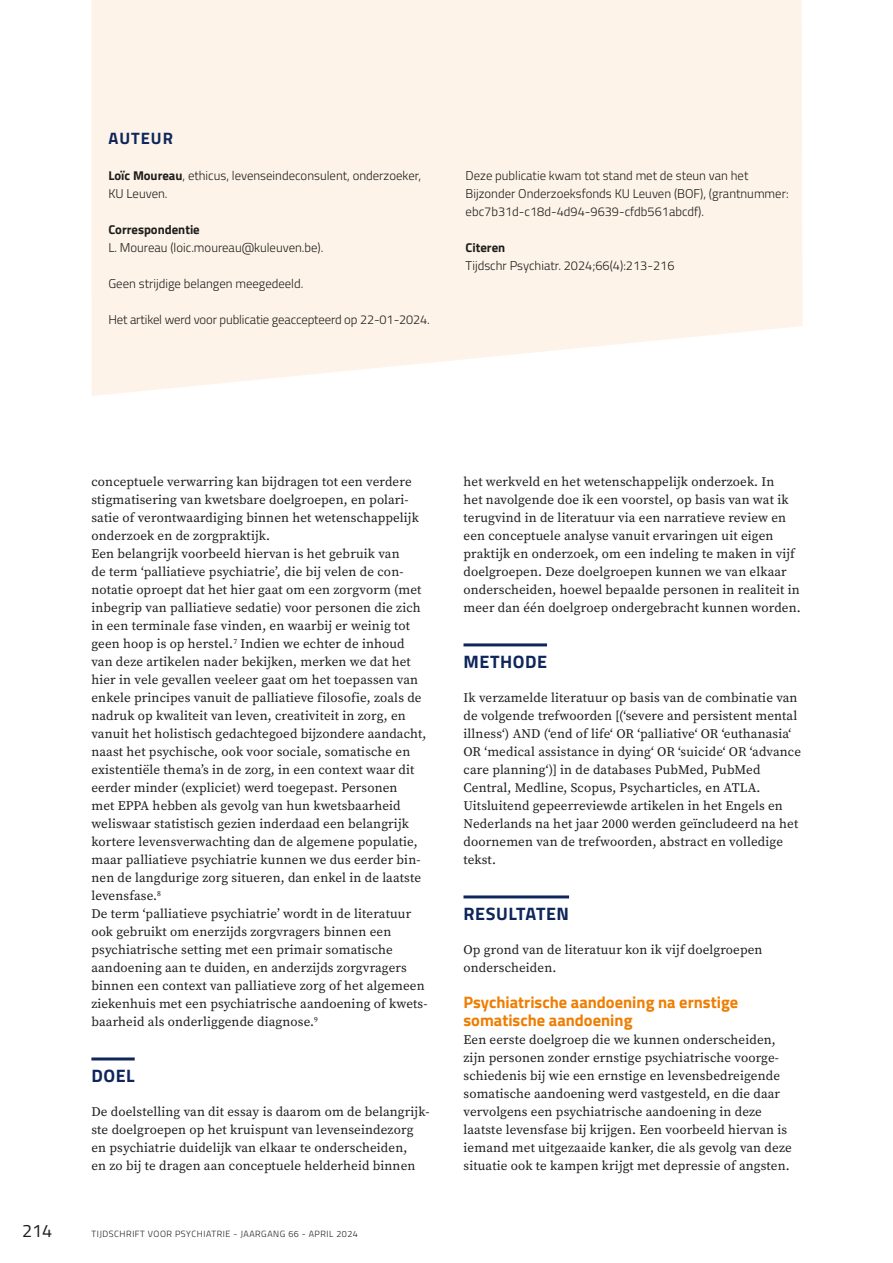
<style>
.page{position:relative;width:893px;height:1263px;background:#fff}
.page>*{position:absolute;margin:0;border:0;box-sizing:border-box;transform-origin:0 0}
.k1{font:700 18px "Titillium Web";letter-spacing:.03em;color:#0f265c}
.t1{font:18px "Titillium Web";color:#1d1d1b}
.k2{font:700 16.5px/18px "Titillium Web";color:#ef7d00}
.k4{font:700 16.5px "Titillium Web";letter-spacing:.06em;color:#0f265c}
.standaard{font:13.2px/18px "Source Serif Variable";letter-spacing:.01em;color:#1d1d1b}
.auteurs{font:300 12.75px/18px "Titillium Web";color:#1d1d1b}
.auteurs-2{font:700 12.75px "Titillium Web";color:#1d1d1b}
.t2{font:300 9px "Titillium Web";letter-spacing:.06em;color:#1d1d1b}
.s1{font-weight:700}
</style>
<div class="page">
<svg style="left:91px;top:0;width:712px;height:396px;background:#fef4ea"></svg>
<hr style="left:91px;top:1057px;width:44px;height:3px;background:#0f265c">
<hr style="left:463px;top:643px;width:84px;height:3px;background:#0f265c">
<hr style="left:463px;top:895px;width:106px;height:3px;background:#0f265c">
<p class="k4" style="left:109px;top:126px;width:66px">AUTEUR</p>
<p class="auteurs" style="left:108px;top:166px;width:314px"><span class="s1">Loïc Moureau</span>, ethicus, levenseindeconsulent, onderzoeker,<br>KU Leuven.</p>
<p class="auteurs-2" style="left:108px;top:220px;width:93px">Correspondentie</p>
<p class="auteurs" style="left:108px;top:238px;width:217px">L. Moureau (loic.moureau@kuleuven.be).</p>
<p class="auteurs" style="left:108px;top:274px;width:196px">Geen strijdige belangen meegedeeld.</p>
<p class="auteurs" style="left:108px;top:310px;width:323px">Het artikel werd voor publicatie geaccepteerd op 22-01-2024.</p>
<p class="auteurs" style="left:466px;top:166px;width:325px">Deze publicatie kwam tot stand met de steun van het<br>Bijzonder Onderzoeksfonds KU Leuven (BOF), (grantnummer: ebc7b31d-c18d-4d94-9639-cfdb561abcdf).</p>
<p class="auteurs-2" style="left:466px;top:238px;width:41px">Citeren</p>
<p class="auteurs" style="left:466px;top:256px;width:210px">Tijdschr Psychiatr. 2024;66(4):213-216</p>
<p class="standaard" style="left:91px;top:473px;width:329px">conceptuele verwarring kan bijdragen tot een verdere stigmatisering van kwetsbare doelgroepen, en polari&shy;satie of verontwaardiging binnen het wetenschappelijk onderzoek en de zorgpraktijk.</p>
<p class="standaard" style="left:91px;top:545px;width:336px">Een belangrijk voorbeeld hiervan is het gebruik van<br>de term ‘palliatieve psychiatrie’, die bij velen de con&shy;notatie oproept dat het hier gaat om een zorgvorm (met inbegrip van palliatieve sedatie) voor personen die zich in een terminale fase vinden, en waarbij er weinig tot geen hoop is op herstel.<sup>7</sup> Indien we echter de inhoud van deze artikelen nader bekijken, merken we dat het hier in vele gevallen veeleer gaat om het toepassen van enkele principes vanuit de palliatieve filosofie, zoals de nadruk op kwaliteit van leven, creativiteit in zorg, en vanuit het holistisch gedachtegoed bijzondere aandacht, naast het psychische, ook voor sociale, somatische en existentiële thema’s in de zorg, in een context waar dit eerder minder (expliciet) werd toegepast. Personen<br>met EPPA hebben als gevolg van hun kwetsbaarheid weliswaar statistisch gezien inderdaad een belangrijk kortere levensverwachting dan de algemene populatie, maar palliatieve psychiatrie kunnen we dus eerder bin&shy;nen de langdurige zorg situeren, dan enkel in de laatste levensfase.<sup>8</sup></p>
<p class="standaard" style="left:91px;top:905px;width:338px">De term ‘palliatieve psychiatrie’ wordt in de literatuur ook gebruikt om enerzijds zorgvragers binnen een psychiatrische setting met een primair somatische aandoening aan te duiden, en anderzijds zorgvragers binnen een context van palliatieve zorg of het algemeen ziekenhuis met een psychiatrische aandoening of kwets&shy;baarheid als onderliggende diagnose.<sup>9</sup></p>
<p class="k1" style="left:91px;top:1062px;width:45px">DOEL</p>
<p class="standaard" style="left:91px;top:1103px;width:340px">De doelstelling van dit essay is daarom om de belangrijk&shy;ste doelgroepen op het kruispunt van levenseindezorg en psychiatrie duidelijk van elkaar te onderscheiden,<br>en zo bij te dragen aan conceptuele helderheid binnen</p>
<h1 class="t1" style="left:22px;top:1218px;width:32px">214</h1>
<p class="t2" style="left:91px;top:1228px;width:268px">TIJDSCHRIFT VOOR PSYCHIATRIE - JAARGANG 66 - APRIL 2024</p>
<p class="standaard" style="left:463px;top:473px;width:339px">het werkveld en het wetenschappelijk onderzoek. In<br>het navolgende doe ik een voorstel, op basis van wat ik terugvind in de literatuur via een narratieve review en een conceptuele analyse vanuit ervaringen uit eigen praktijk en onderzoek, om een indeling te maken in vijf doelgroepen. Deze doelgroepen kunnen we van elkaar onderscheiden, hoewel bepaalde personen in realiteit in meer dan één doelgroep ondergebracht kunnen worden.</p>
<p class="k1" style="left:463px;top:648px;width:85px">METHODE</p>
<p class="standaard" style="left:463px;top:689px;width:339px">Ik verzamelde literatuur op basis van de combinatie van de volgende trefwoorden [(‘severe and persistent mental illness‘) AND (‘end of life‘ OR ‘palliative‘ OR ‘euthanasia‘ OR ‘medical assistance in dying‘ OR ‘suicide‘ OR ‘advance care planning‘)] in de databases PubMed, PubMed Central, Medline, Scopus, Psycharticles, en ATLA.<br>Uitsluitend gepeerreviewde artikelen in het Engels en Nederlands na het jaar 2000 werden geïncludeerd na het doornemen van de trefwoorden, abstract en volledige tekst.</p>
<p class="k1" style="left:463px;top:900px;width:107px">RESULTATEN</p>
<p class="standaard" style="left:463px;top:941px;width:301px">Op grond van de literatuur kon ik vijf doelgroepen onderscheiden.</p>
<p class="k2" style="left:463px;top:992px;width:276px">Psychiatrische aandoening na ernstige somatische aandoening</p>
<p class="standaard" style="left:463px;top:1031px;width:330px">Een eerste doelgroep die we kunnen onderscheiden, zijn personen zonder ernstige psychiatrische voorge&shy;schiedenis bij wie een ernstige en levensbedreigende somatische aandoening werd vastgesteld, en die daar vervolgens een psychiatrische aandoening in deze laatste levensfase bij krijgen. Een voorbeeld hiervan is iemand met uitgezaaide kanker, die als gevolg van deze situatie ook te kampen krijgt met depressie of angsten.</p>
</div>
